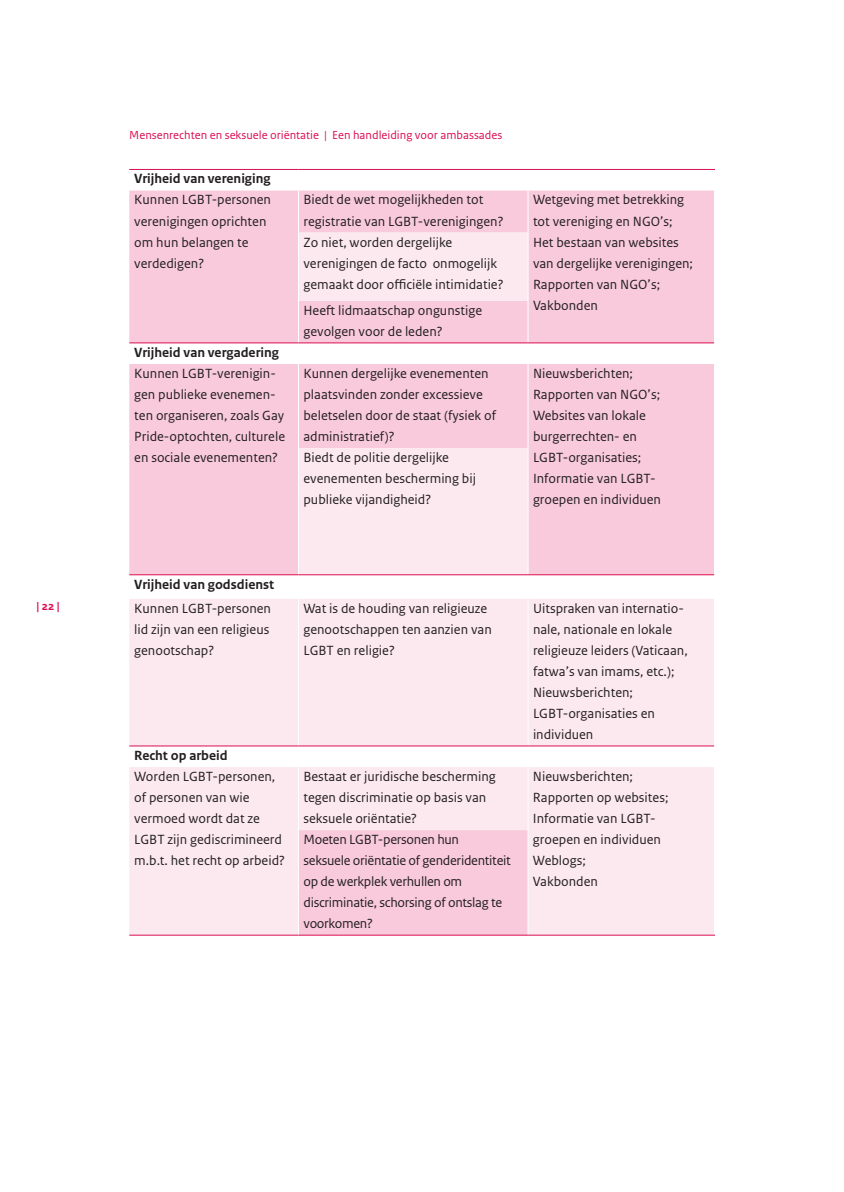
<style>
.page{position:relative;width:844px;height:1192px;background:#fff}
.page>*{position:absolute;margin:0;border:0;box-sizing:border-box;transform-origin:0 0}
.t1{font:14px/21px "Rijksoverheid Sans Text";color:#231f20}
.t2{font:14px/21px "Rijksoverheid Sans Text";letter-spacing:-.02em;color:#231f20}
.t3{font:700 14px "Rijksoverheid Sans Text";color:#231f20}
.t4{font:12.25px "Rijksoverheid Sans Text";color:#dc0f50}
.t5{font:700 12.25px "Rijksoverheid Sans Text";color:#dc0f50}
</style>
<div class="page">
<div style="left:129px;top:190px;width:585px;height:42px;background:#f9cadc"></div>
<svg style="left:129px;top:232px;width:585px;height:702px;background:#fbdee9"></svg>
<hr style="left:298px;top:190px;width:1px;height:42px;background:#fff">
<hr style="left:527px;top:190px;width:1px;height:42px;background:#fff">
<hr style="left:298px;top:232px;width:1px;height:69px;background:#fff">
<hr style="left:527px;top:232px;width:1px;height:69px;background:#fff">
<hr style="left:298px;top:301px;width:1px;height:41px;background:#fff">
<hr style="left:527px;top:301px;width:1px;height:41px;background:#fff">
<hr style="left:298px;top:364px;width:1px;height:84px;background:#fff">
<hr style="left:527px;top:364px;width:1px;height:84px;background:#fff">
<hr style="left:298px;top:448px;width:1px;height:126px;background:#fff">
<hr style="left:527px;top:448px;width:1px;height:126px;background:#fff">
<hr style="left:298px;top:598px;width:1px;height:147px;background:#fff">
<hr style="left:527px;top:598px;width:1px;height:147px;background:#fff">
<hr style="left:298px;top:766px;width:1px;height:63px;background:#fff">
<hr style="left:527px;top:766px;width:1px;height:63px;background:#fff">
<hr style="left:298px;top:829px;width:1px;height:105px;background:#fff">
<hr style="left:527px;top:829px;width:1px;height:105px;background:#fff">
<hr style="left:129px;top:169px;width:169px;height:1px;background:#dc0f50">
<hr style="left:298px;top:169px;width:230px;height:1px;background:#dc0f50">
<hr style="left:528px;top:169px;width:187px;height:1px;background:#dc0f50">
<hr style="left:129px;top:342px;width:169px;height:1px;background:#dc0f50">
<hr style="left:298px;top:342px;width:230px;height:1px;background:#dc0f50">
<hr style="left:528px;top:342px;width:186px;height:1px;background:#dc0f50">
<hr style="left:129px;top:574px;width:169px;height:1px;background:#dc0f50">
<hr style="left:298px;top:574px;width:230px;height:1px;background:#dc0f50">
<hr style="left:528px;top:574px;width:186px;height:1px;background:#dc0f50">
<hr style="left:129px;top:745px;width:169px;height:1px;background:#dc0f50">
<hr style="left:298px;top:745px;width:230px;height:1px;background:#dc0f50">
<hr style="left:528px;top:745px;width:186px;height:1px;background:#dc0f50">
<hr style="left:129px;top:934px;width:169px;height:1px;background:#dc0f50">
<hr style="left:298px;top:934px;width:230px;height:1px;background:#dc0f50">
<hr style="left:528px;top:934px;width:187px;height:1px;background:#dc0f50">
<p class="t5" style="left:37px;top:599px;width:25px">| 22 |</p>
<p class="t4" style="left:129px;top:128px;width:374px">Mensenrechten en seksuele oriëntatie | Een handleiding voor ambassades</p>
<p class="t3" style="left:134px;top:171px;width:138px">Vrijheid van vereniging</p>
<p class="t1" style="left:134px;top:189px;width:138px">Kunnen LGBT-personen verenigingen oprichten om hun belangen te verdedigen?</p>
<p class="t1" style="left:303px;top:189px;width:202px">Biedt de wet mogelijkheden tot registratie van LGBT-verenigingen?</p>
<p class="t1" style="left:533px;top:189px;width:161px">Wetgeving met betrekking tot vereniging en NGO’s;<br>Het bestaan van websites van dergelijke verenigingen;<br>Rapporten van NGO’s;<br>Vakbonden</p>
<p class="t1" style="left:303px;top:231px;width:202px">Zo niet, worden dergelijke verenigingen de facto onmogelijk gemaakt door officiële intimidatie?</p>
<p class="t1" style="left:303px;top:300px;width:180px">Heeft lidmaatschap ongunstige gevolgen voor de leden?</p>
<p class="t3" style="left:134px;top:344px;width:146px">Vrijheid van vergadering</p>
<p class="t1" style="left:134px;top:363px;width:152px">Kunnen LGBT-verenigin&shy;gen publieke evenemen&shy;ten organiseren, zoals Gay<br>Pride-optochten, culturele en sociale evenementen?</p>
<p class="t1" style="left:303px;top:363px;width:194px">Kunnen dergelijke evenementen plaatsvinden zonder excessieve beletselen door de staat (fysiek of administratief)?</p>
<p class="t1" style="left:533px;top:363px;width:130px">Nieuwsberichten;<br>Rapporten van NGO’s;<br>Websites van lokale burgerrechten- en<br>LGBT-organisaties;<br>Informatie van LGBT&shy;groepen en individuen</p>
<p class="t1" style="left:303px;top:447px;width:174px">Biedt de politie dergelijke evenementen bescherming bij publieke vijandigheid?</p>
<p class="t3" style="left:134px;top:576px;width:141px">Vrijheid van godsdienst</p>
<p class="t1" style="left:134px;top:597px;width:138px;text-align:justify">Kunnen LGBT-personen lid zijn van een religieus genootschap?</p>
<p class="t1" style="left:303px;top:597px;width:190px">Wat is de houding van religieuze genootschappen ten aanzien van<br>LGBT en religie?</p>
<p class="t1" style="left:533px;top:597px;width:156px">Uitspraken van internatio&shy;nale, nationale en lokale religieuze leiders (Vaticaan, fatwa’s van imams, etc.);<br>Nieuwsberichten;<br>LGBT-organisaties en individuen</p>
<p class="t3" style="left:134px;top:747px;width:95px">Recht op arbeid</p>
<p class="t1" style="left:134px;top:766px;width:152px">Worden LGBT-personen, of personen van wie vermoed wordt dat ze<br>LGBT zijn gediscrimineerd m.b.t. het recht op arbeid?</p>
<p class="t1" style="left:303px;top:766px;width:194px">Bestaat er juridische bescherming tegen discriminatie op basis van seksuele oriëntatie?</p>
<p class="t1" style="left:533px;top:766px;width:137px">Nieuwsberichten;<br>Rapporten op websites;<br>Informatie van LGBT&shy;groepen en individuen<br>Weblogs;<br>Vakbonden</p>
<p class="t2" style="left:303px;top:829px;width:209px">Moeten LGBT-personen hun<br>seksuele oriëntatie of genderidentiteit op de werkplek verhullen om discriminatie, schorsing of ontslag te voorkomen?</p>
</div>
